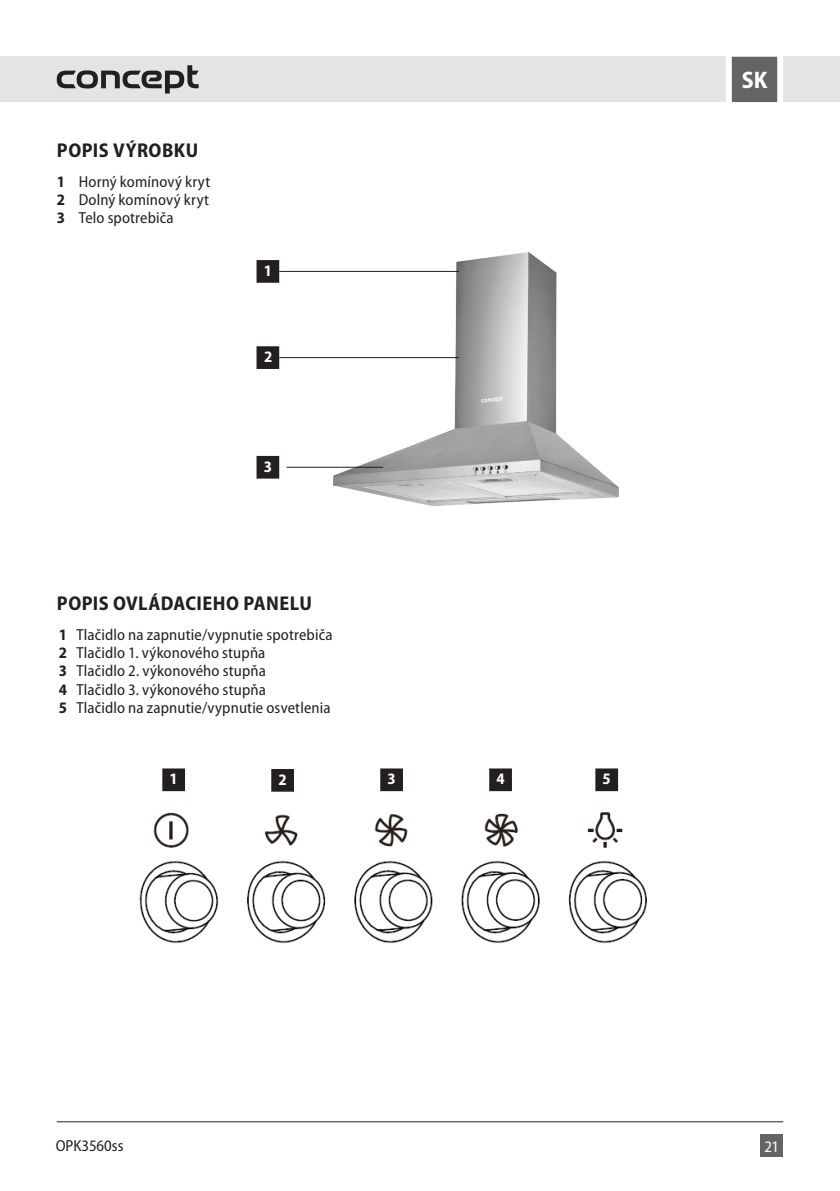
<style>
.page{position:relative;width:840px;height:1191px;background:#fff}
.page>*{position:absolute;margin:0;border:0;box-sizing:border-box;transform-origin:0 0}
.t1{font:700 semi-condensed 24px "Myriad Pro";color:#fff}
.t2{font:700 semi-condensed 20px "Myriad Pro";letter-spacing:.025em;color:#231f20}
.t3{font:semi-condensed 16px/18.4px "Myriad Pro";letter-spacing:.01em;color:#231f20;text-align:justify}
.t4{font:700 semi-condensed 16px "Myriad Pro";color:#fff}
.t5{font:semi-condensed 16px "Myriad Pro";color:#fff}
.s1{font-weight:700}
</style>
<div class="page">
<div style="left:0;top:57px;width:839px;height:45px;background:#e4e4e4"></div>
<div style="left:760px;top:1134px;width:22px;height:23px;background:#646463"></div>
<svg style="left:722px;top:56px;width:63px;height:47px;background:#909090"></svg>
<hr style="left:57px;top:1121px;width:725px;height:1px;background:#231f20">
<svg style="left:57px;top:65px;width:141px;height:28px"></svg>
<img style="left:139px;top:812px;width:508px;height:131px">
<div style="left:163px;top:769px;width:21px;height:21px;background:#231f20"></div>
<div style="left:162px;top:768px;width:23px;height:23px;border:2px solid #231f20"></div>
<div style="left:272px;top:770px;width:21px;height:20px;background:#231f20"></div>
<div style="left:271px;top:769px;width:23px;height:22px;border:2px solid #231f20"></div>
<div style="left:381px;top:769px;width:21px;height:21px;background:#231f20"></div>
<div style="left:380px;top:768px;width:23px;height:23px;border:2px solid #231f20"></div>
<div style="left:490px;top:769px;width:20px;height:21px;background:#231f20"></div>
<div style="left:489px;top:768px;width:22px;height:23px;border:2px solid #231f20"></div>
<div style="left:596px;top:769px;width:20px;height:21px;background:#231f20"></div>
<div style="left:595px;top:768px;width:22px;height:23px;border:2px solid #231f20"></div>
<img style="left:315px;top:252px;width:304px;height:254px">
<div style="left:257px;top:261px;width:21px;height:21px;background:#231f20"></div>
<div style="left:256px;top:260px;width:23px;height:23px;border:2px solid #231f20"></div>
<div style="left:257px;top:347px;width:21px;height:21px;background:#231f20"></div>
<div style="left:256px;top:346px;width:23px;height:23px;border:2px solid #231f20"></div>
<div style="left:257px;top:457px;width:21px;height:20px;background:#231f20"></div>
<div style="left:256px;top:456px;width:23px;height:22px;border:2px solid #231f20"></div>
<hr style="left:279px;top:271px;width:179px;height:1px;background:#231f20">
<hr style="left:279px;top:357px;width:179px;height:1px;background:#231f20">
<hr style="left:286px;top:467px;width:97px;height:1px;background:#231f20">
<p class="t2" style="left:57px;top:139px;width:143px">POPIS VÝROBKU</p>
<p class="t3" style="left:57px;top:172px;width:155px"><span class="s1">1</span> Horný komínový kryt <span class="s1">2</span> Dolný komínový kryt <span class="s1">3</span> Telo spotrebiča</p>
<p class="t4" style="left:263px;top:262px;width:10px">1</p>
<p class="t4" style="left:264px;top:348px;width:10px">2</p>
<p class="t4" style="left:263px;top:457px;width:10px">3</p>
<p class="t2" style="left:57px;top:592px;width:256px">POPIS OVLÁDACIEHO PANELU</p>
<p class="t3" style="left:59px;top:625px;width:275px;text-align:left"><span class="s1">1</span> Tlačidlo na zapnutie/vypnutie spotrebiča <span class="s1">2</span> Tlačidlo 1. výkonového stupňa<br><span class="s1">3</span> Tlačidlo 2. výkonového stupňa<br><span class="s1">4</span> Tlačidlo 3. výkonového stupňa<br><span class="s1">5</span> Tlačidlo na zapnutie/vypnutie osvetlenia</p>
<p class="t4" style="left:169px;top:770px;width:10px">1</p>
<p class="t4" style="left:278px;top:770px;width:10px">2</p>
<p class="t4" style="left:387px;top:770px;width:10px">3</p>
<p class="t4" style="left:496px;top:770px;width:10px">4</p>
<p class="t4" style="left:602px;top:770px;width:10px">5</p>
<h1 class="t1" style="left:741px;top:67px;width:27px">SK</h1>
<p class="t3" style="left:56px;top:1136px;width:69px">OPK3560ss</p>
<p class="t5" style="left:764px;top:1138px;width:16px">21</p>
</div>
